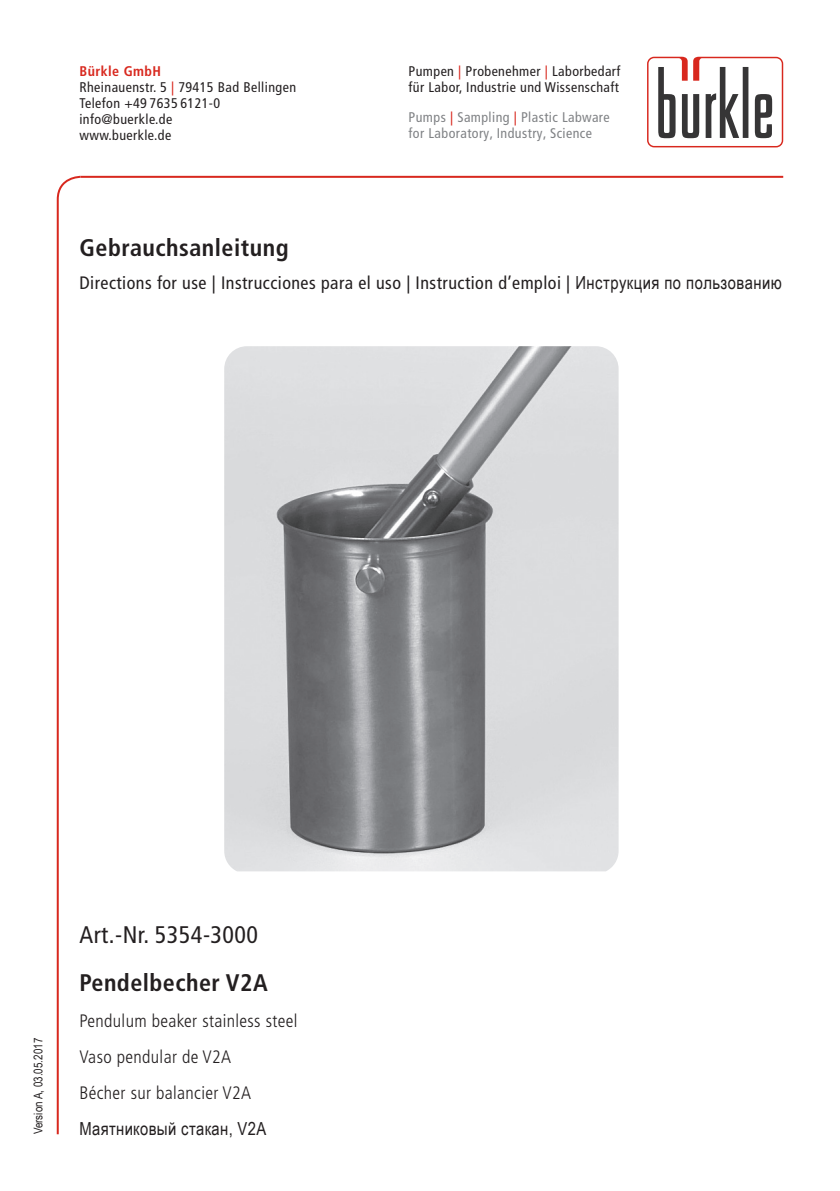
<style>
.page{position:relative;width:840px;height:1191px;background:#fff}
.page>*{position:absolute;margin:0;border:0;box-sizing:border-box;transform-origin:0 0}
.t1{font:700 condensed 24px "Frutiger LT Pro";letter-spacing:.02em;color:#231f20}
.t2{font:condensed 24px "Frutiger LT Pro";letter-spacing:.02em;color:#231f20}
.t3{font:condensed 18px "Frutiger LT Pro";letter-spacing:.025em;color:#231f20}
.t4{font:300 condensed 18px/36px "Frutiger LT Pro";letter-spacing:.02em;color:#231f20}
.t5{font:18px "Arial Narrow";letter-spacing:.02em;color:#231f20}
.t6{font:condensed 14px/16px "Frutiger LT Pro";letter-spacing:.03em;color:#231f20}
.t7{font:condensed 14px/16px "Frutiger LT Pro";letter-spacing:.03em;color:#808285}
.t8{font:12px "Arial Narrow";color:#231f20}
.s1{font-weight:700;color:#d8281e}
.s2{color:#d8281e}
.s3{font-family:"Arial Narrow";font-stretch:normal}
</style>
<div class="page">
<svg style="left:647px;top:57px;width:135px;height:90px"></svg>
<svg style="left:56px;top:175px;width:26px;height:960px"></svg>
<hr style="left:80px;top:176px;width:702px;height:2px;background:#d8281e">
<img style="left:224px;top:346px;width:394px;height:525px">
<p class="t6" style="left:79px;top:64px;width:218px"><span class="s1">Bürkle GmbH<br></span>Rheinauenstr. 5 <span class="s2">|</span> 79415 Bad Bellingen<br>Telefon +49 7635 6121-0 info@buerkle.de<br>www.buerkle.de</p>
<p class="t6" style="left:408px;top:64px;width:213px">Pumpen <span class="s2">|</span> Probenehmer <span class="s2">|</span> Laborbedarf für Labor, Industrie und Wissenschaft</p>
<p class="t7" style="left:408px;top:109px;width:202px">Pumps <span class="s2">|</span> Sampling <span class="s2">|</span> Plastic Labware for Laboratory, Industry, Science</p>
<h1 class="t1" style="left:79px;top:234px;width:210px">Gebrauchsanleitung</h1>
<p class="t3" style="left:79px;top:272px;width:703px">Directions for use | Instrucciones para el uso | Instruction d’emploi | <span class="s3">Инструкция по пользованию</span></p>
<p class="t8" style="left:29px;top:1134px;width:98px;rotate:-90deg">Version A, 03.05.2017</p>
<h1 class="t2" style="left:79px;top:920px;width:180px">Art.-Nr. 5354-3000</h1>
<h1 class="t1" style="left:79px;top:968px;width:190px">Pendelbecher V2A</h1>
<p class="t4" style="left:79px;top:1002px;width:219px">Pendulum beaker stainless steel<br>Vaso pendular de V2A<br>Bécher sur balancier V2A</p>
<p class="t5" style="left:79px;top:1115px;width:188px">Маятниковый стакан, V2A</p>
</div>
